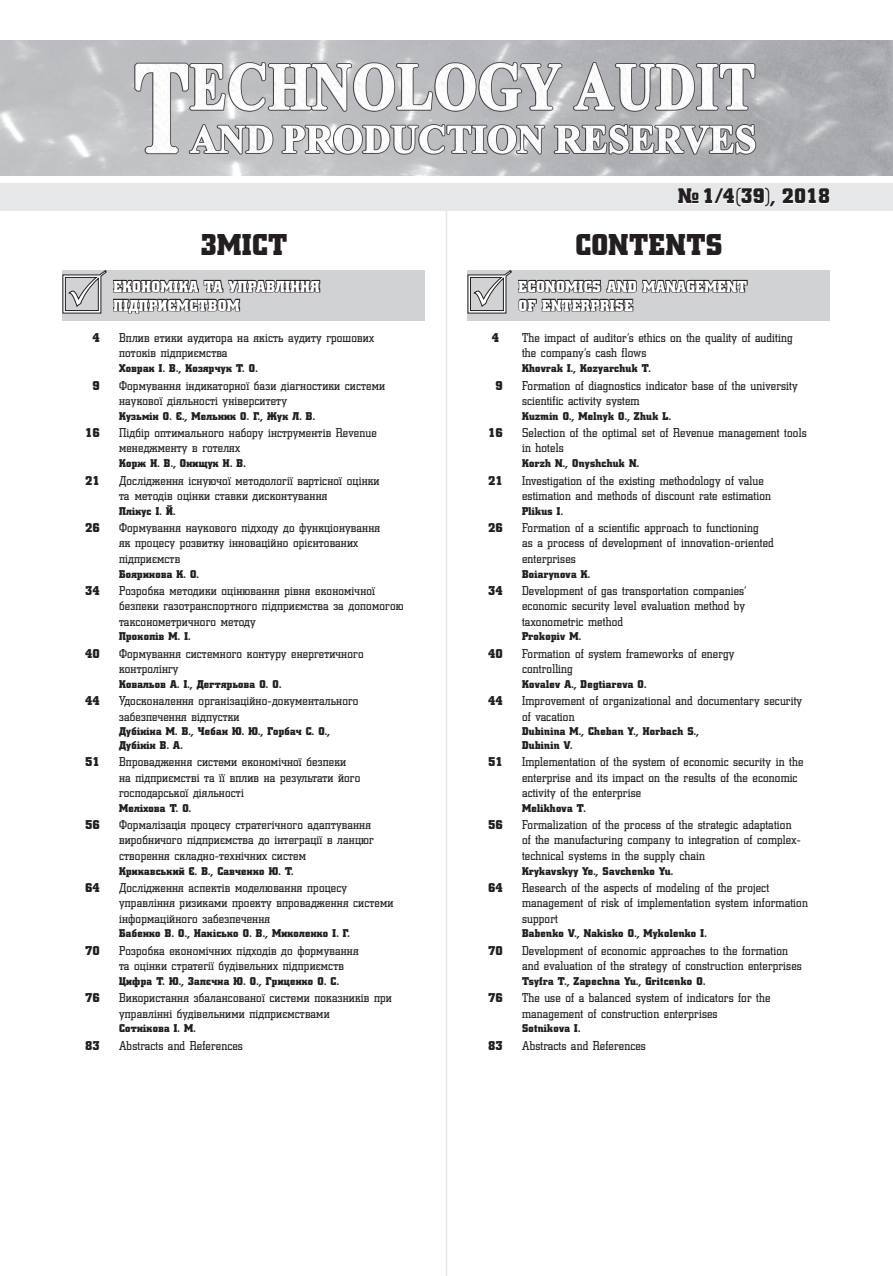
<style>
.page{position:relative;width:893px;height:1276px;background:#fff}
.page>*{position:absolute;margin:0;border:0;box-sizing:border-box;transform-origin:0 0}
.t1{font:30px "Coliseum Black C";letter-spacing:.025em;color:#231f20}
.t2{font:21px "Coliseum Black C";color:#231f20}
.t3{font:15.75px/18.9px "Coliseum Black C";letter-spacing:.025em;color:#fff}
.t4{font:12.75px/15.3px "Coliseum C";letter-spacing:.015em;color:#231f20}
.t5{font:12.75px "Coliseum Black C";letter-spacing:.015em;color:#231f20}
.t6{font:11.25px/13.5px "Coliseum Black C";letter-spacing:.025em;color:#231f20}
</style>
<div class="page">
<div style="left:0;top:183px;width:893px;height:27px;background:#e6e7e9"></div>
<svg style="left:678px;top:188px;width:98px;height:19px"></svg>
<svg style="left:782px;top:188px;width:48px;height:16px"></svg>
<img style="left:0;top:41px;width:893px;height:135px">
<hr style="left:446px;top:203px;width:1px;height:1073px;background:#e6e7e9">
<div style="left:63px;top:270px;width:362px;height:50px;background:#d1d2d4"></div>
<svg style="left:62px;top:270px;width:259px;height:44px"></svg>
<div style="left:468px;top:270px;width:362px;height:50px;background:#d1d2d4"></div>
<svg style="left:467px;top:270px;width:281px;height:49px"></svg>
<h2 class="t2" style="left:678px;top:184px;width:154px">№ 1/4(39), 2018</h2>
<h1 class="t1" style="left:201px;top:227px;width:87px">Зміст</h1>
<h1 class="t1" style="left:575px;top:227px;width:149px">Contents</h1>
<p class="t3" style="left:114px;top:277px;width:208px">Економіка та управління підприємством</p>
<p class="t3" style="left:519px;top:277px;width:230px">Economics and management of enterprise</p>
<p class="t5" style="left:92px;top:330px;width:9px">4</p>
<p class="t4" style="left:119px;top:330px;width:256px">Вплив етики аудитора на якість аудиту грошових потоків підприємства</p>
<p class="t6" style="left:119px;top:362px;width:140px">Ховрак І. В., Козярчук Т. О.</p>
<p class="t5" style="left:92px;top:378px;width:9px">9</p>
<p class="t4" style="left:119px;top:377px;width:268px">Формування індикаторної бази діагностики системи наукової діяльності університету</p>
<p class="t6" style="left:119px;top:409px;width:197px">Кузьмін О. Є., Мельник О. Г., Жук Л. В.</p>
<p class="t5" style="left:85px;top:425px;width:16px">16</p>
<p class="t4" style="left:119px;top:425px;width:259px">Підбір оптимального набору інструментів Revenue менеджменту в готелях</p>
<p class="t6" style="left:119px;top:457px;width:128px">Корж Н. В., Онищук Н. В.</p>
<p class="t5" style="left:85px;top:473px;width:16px">21</p>
<p class="t4" style="left:119px;top:472px;width:262px">Дослідження існуючої методології вартісної оцінки та методів оцінки ставки дисконтування</p>
<p class="t6" style="left:119px;top:504px;width:58px">Плікус І. Й.</p>
<p class="t5" style="left:85px;top:520px;width:16px">26</p>
<p class="t4" style="left:119px;top:520px;width:263px">Формування наукового підходу до функціонування як процесу розвитку інноваційно орієнтованих підприємств</p>
<p class="t6" style="left:119px;top:567px;width:81px">Бояринова К. О.</p>
<p class="t5" style="left:85px;top:583px;width:16px">34</p>
<p class="t4" style="left:119px;top:583px;width:286px">Розробка методики оцінювання рівня економічної безпеки газотранспортного підприємства за допомогою таксонометричного методу</p>
<p class="t6" style="left:119px;top:630px;width:73px">Прокопів М. І.</p>
<p class="t5" style="left:85px;top:646px;width:16px">40</p>
<p class="t4" style="left:119px;top:645px;width:246px">Формування системного контуру енергетичного контролінгу</p>
<p class="t6" style="left:119px;top:677px;width:164px">Ковальов А. І., Дегтярьова О. О.</p>
<p class="t5" style="left:85px;top:693px;width:16px">44</p>
<p class="t4" style="left:119px;top:693px;width:241px">Удосконалення організаційно-документального забезпечення відпустки</p>
<p class="t6" style="left:119px;top:725px;width:212px">Дубініна М. В., Чебан Ю. Ю., Горбач С. О.,<br>Дубінін В. А.</p>
<p class="t5" style="left:85px;top:754px;width:16px">51</p>
<p class="t4" style="left:119px;top:754px;width:243px">Впровадження системи економічної безпеки на підприємстві та її вплив на результати його господарської діяльності</p>
<p class="t6" style="left:119px;top:801px;width:74px">Меліхова Т. О.</p>
<p class="t5" style="left:85px;top:817px;width:16px">56</p>
<p class="t4" style="left:119px;top:817px;width:256px">Формалізація процесу стратегічного адаптування виробничого підприємства до інтеграції в ланцюг створення складно-технічних систем</p>
<p class="t6" style="left:119px;top:864px;width:176px">Крикавський Є. В., Cавченко Ю. Т.</p>
<p class="t5" style="left:85px;top:880px;width:16px">64</p>
<p class="t4" style="left:119px;top:879px;width:276px">Дослідження аспектів моделювання процесу управління ризиками проекту впровадження системи інформаційного забезпечення</p>
<p class="t6" style="left:119px;top:927px;width:232px">Бабенко В. О., Накісько О. В., Миколенко І. Г.</p>
<p class="t5" style="left:85px;top:943px;width:16px">70</p>
<p class="t4" style="left:119px;top:942px;width:241px">Розробка економічних підходів до формування та оцінки стратегії будівельних підприємств</p>
<p class="t6" style="left:119px;top:974px;width:222px">Цифра Т. Ю., Запєчна Ю. О., Гриценко О. С.</p>
<p class="t5" style="left:85px;top:990px;width:16px">76</p>
<p class="t4" style="left:119px;top:990px;width:274px">Використання збалансованої системи показників при управлінні будівельними підприємствами</p>
<p class="t6" style="left:119px;top:1022px;width:78px">Сотнікова І. М.</p>
<p class="t5" style="left:85px;top:1038px;width:16px">83</p>
<p class="t4" style="left:119px;top:1037px;width:125px">Abstracts and References</p>
<p class="t5" style="left:492px;top:330px;width:9px">4</p>
<p class="t4" style="left:522px;top:330px;width:272px">The impact of auditor’s ethics on the quality of auditing the company’s cash flows</p>
<p class="t6" style="left:522px;top:362px;width:130px">Khovrak I., Kozyarchuk T.</p>
<p class="t5" style="left:495px;top:378px;width:9px">9</p>
<p class="t4" style="left:522px;top:377px;width:277px">Formation of diagnostics indicator base of the university scientific activity system</p>
<p class="t6" style="left:522px;top:409px;width:150px">Kuzmin O., Melnyk O., Zhuk L.</p>
<p class="t5" style="left:488px;top:425px;width:16px">16</p>
<p class="t4" style="left:522px;top:425px;width:286px">Selection of the optimal set of Revenue management tools in hotels</p>
<p class="t6" style="left:522px;top:457px;width:118px">Korzh N., Onyshchuk N.</p>
<p class="t5" style="left:488px;top:473px;width:16px">21</p>
<p class="t4" style="left:522px;top:472px;width:251px">Investigation of the existing methodology of value estimation and methods of discount rate estimation</p>
<p class="t6" style="left:522px;top:504px;width:42px">Plikus I.</p>
<p class="t5" style="left:488px;top:520px;width:16px">26</p>
<p class="t4" style="left:522px;top:520px;width:253px">Formation of a scientific approach to functioning<br>as a process of development of innovation-oriented enterprises</p>
<p class="t6" style="left:522px;top:567px;width:70px">Boiarynova K.</p>
<p class="t5" style="left:488px;top:583px;width:16px">34</p>
<p class="t4" style="left:522px;top:583px;width:226px">Development of gas transportation companies’ economic security level evaluation method by taxonometric method</p>
<p class="t6" style="left:522px;top:630px;width:61px">Prokopiv M.</p>
<p class="t5" style="left:488px;top:646px;width:16px">40</p>
<p class="t4" style="left:522px;top:645px;width:214px">Formation of system frameworks of energy controlling</p>
<p class="t6" style="left:522px;top:677px;width:126px">Kovalev A., D egtiareva O.</p>
<p class="t5" style="left:488px;top:693px;width:16px">44</p>
<p class="t4" style="left:522px;top:693px;width:282px">Improvement of organizational and documentary security of vacation</p>
<p class="t6" style="left:522px;top:725px;width:178px">Dubinina M., Cheban Y., Horbach S.,<br>Dubinin V.</p>
<p class="t5" style="left:488px;top:754px;width:16px">51</p>
<p class="t4" style="left:522px;top:754px;width:283px">Implementation of the system of economic security in the enterprise and its impact on the results of the economic activity of the enterprise</p>
<p class="t6" style="left:522px;top:801px;width:65px">Melikhova T.</p>
<p class="t5" style="left:488px;top:817px;width:16px">56</p>
<p class="t4" style="left:522px;top:817px;width:280px">Formalization of the process of the strategic adaptation of the manufacturing company to integration of complex&shy;technical systems in the supply chain</p>
<p class="t6" style="left:522px;top:864px;width:153px">Krykavskyy Ye., S avchenko Yu.</p>
<p class="t5" style="left:488px;top:880px;width:16px">64</p>
<p class="t4" style="left:522px;top:879px;width:287px">Research of the aspects of modeling of the project management of risk of implementation system information support</p>
<p class="t6" style="left:522px;top:927px;width:186px">Babenko V., Nakisko O., Mykolenko I.</p>
<p class="t5" style="left:488px;top:943px;width:16px">70</p>
<p class="t4" style="left:522px;top:942px;width:281px">Development of economic approaches to the formation and evaluation of the strategy of construction enterprises</p>
<p class="t6" style="left:522px;top:974px;width:185px">Tsyfra T., Zapechnа Yu., Gritcenko O.</p>
<p class="t5" style="left:488px;top:990px;width:16px">76</p>
<p class="t4" style="left:522px;top:990px;width:250px">The use of a balanced system of indicators for the management of construction enterprises</p>
<p class="t6" style="left:522px;top:1022px;width:60px">Sotnikova I.</p>
<p class="t5" style="left:488px;top:1038px;width:16px">83</p>
<p class="t4" style="left:522px;top:1037px;width:125px">Abstracts and References</p>
</div>
